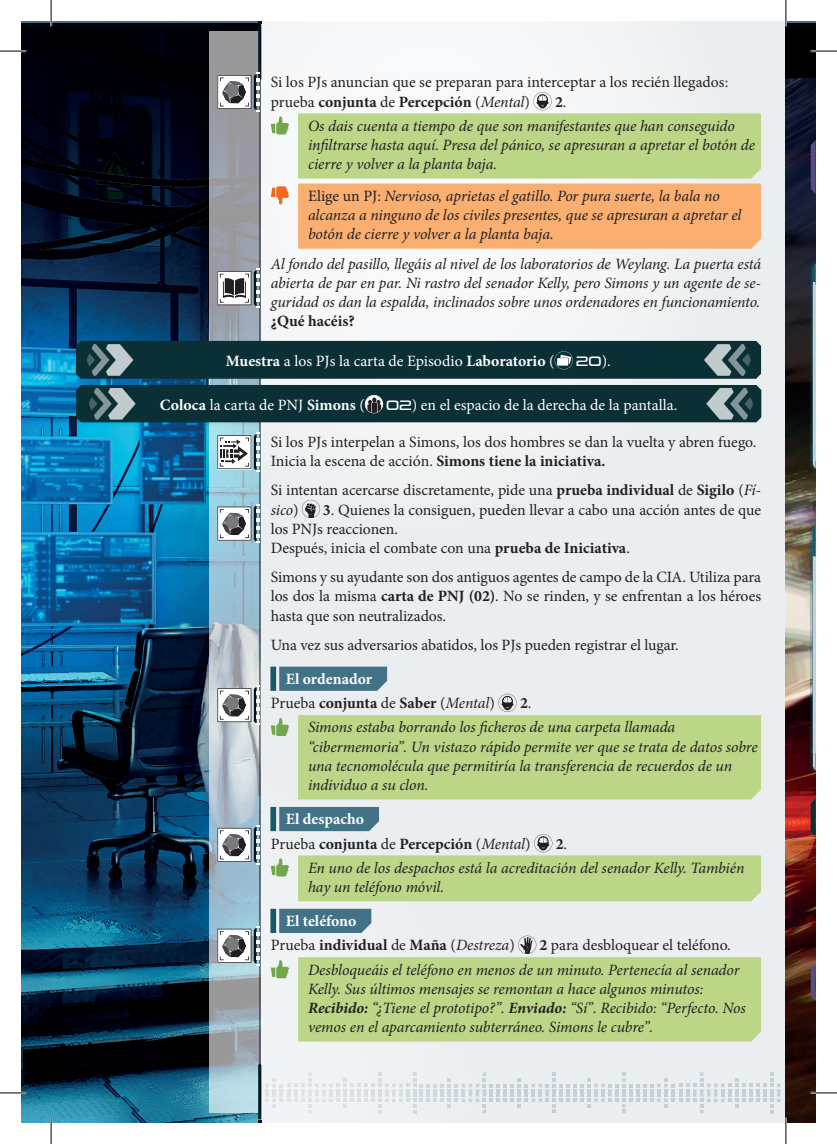
<style>
.page{position:relative;width:837px;height:1144px;background:#fff}
.page>*{position:absolute;margin:0;border:0;box-sizing:border-box;transform-origin:0 0}
.t1{font:italic 15.75px/19.2px "Minion Pro";letter-spacing:-.01em;color:#231f20}
.t2{font:15.75px/19.2px "Minion Pro";letter-spacing:-.005em;color:#231f20}
.t3{font:700 15.75px/24.2px "Minion Pro";color:#231f20}
.t4{font:15.75px "Minion Pro";color:#fff}
.t5{font:14px "Uniwars Rg";color:#fff}
.s1{font-weight:700}
.s2{font-style:italic}
.s3{font-weight:700;font-style:normal}
.s4{font-style:normal}
.s5{font-family:"Minion Pro";font-size:15.75px}
.s6{font-family:"Uniwars Rg";font-size:14px}
.s7{color:#fff}
.s8{font-weight:400}
.s9{font-weight:400;font-style:italic}
</style>
<div class="page">
<div style="left:21px;top:21px;width:764px;height:1102px;background:#ebeef0"></div>
<svg style="left:261px;top:21px;width:473px;height:489px"></svg>
<img style="left:21px;top:23px;width:196px;height:1040px">
<img style="left:785px;top:23px;width:30px;height:1040px">
<svg style="left:209px;top:31px;width:52px;height:1032px;background:#a2b3bd"></svg>
<hr style="left:259px;top:65px;width:1px;height:1007px;background:#231f20">
<svg style="left:217px;top:926px;width:43px;height:39px;background:#a6adb1"></svg>
<svg style="left:217px;top:21px;width:44px;height:91px;background:#898b8e"></svg>
<svg style="left:217px;top:504px;width:43px;height:39px;background:#a5aeb2"></svg>
<svg style="left:217px;top:685px;width:43px;height:40px;background:#afb1b3"></svg>
<svg style="left:217px;top:825px;width:43px;height:40px;background:#a4acb2"></svg>
<svg style="left:76px;top:385px;width:685px;height:37px;background:#15383e"></svg>
<svg style="left:810px;top:260px;width:5px;height:212px"></svg>
<svg style="left:217px;top:268px;width:43px;height:40px;background:#9fa1a4"></svg>
<svg style="left:810px;top:140px;width:5px;height:54px"></svg>
<svg style="left:217px;top:432px;width:43px;height:40px;background:#b0b9bc"></svg>
<svg style="left:76px;top:341px;width:684px;height:38px;background:#16393f"></svg>
<svg style="left:810px;top:799px;width:5px;height:37px"></svg>
<svg style="left:810px;top:522px;width:5px;height:252px"></svg>
<div style="left:279px;top:667px;width:108px;height:24px;background:#437186"></div>
<div style="left:270px;top:667px;width:6px;height:24px;background:#165967"></div>
<div style="left:298px;top:715px;width:462px;height:84px;background:#bbd687"></div>
<div style="left:270px;top:807px;width:6px;height:24px;background:#7199a1"></div>
<div style="left:279px;top:909px;width:92px;height:24px;background:#437186"></div>
<div style="left:270px;top:909px;width:6px;height:24px;background:#165967"></div>
<div style="left:298px;top:957px;width:462px;height:84px;background:#bbd687"></div>
<svg style="left:298px;top:92px;width:462px;height:157px"></svg>
<svg style="left:271px;top:117px;width:17px;height:17px"></svg>
<svg style="left:271px;top:186px;width:18px;height:18px"></svg>
<svg style="left:302px;top:500px;width:18px;height:18px"></svg>
<svg style="left:498px;top:694px;width:18px;height:18px"></svg>
<svg style="left:271px;top:718px;width:17px;height:18px"></svg>
<svg style="left:271px;top:807px;width:489px;height:94px"></svg>
<svg style="left:518px;top:936px;width:18px;height:18px"></svg>
<svg style="left:271px;top:960px;width:17px;height:18px"></svg>
<svg style="left:810px;top:963px;width:5px;height:38px"></svg>
<hr style="left:0;top:50px;width:26px;height:2px;background:#fff">
<hr style="left:810px;top:50px;width:26px;height:2px;background:#fff">
<hr style="left:50px;top:0;width:2px;height:26px;background:#fff">
<hr style="left:784px;top:0;width:2px;height:26px;background:#fff">
<svg style="left:0;top:51px;width:26px;height:1px"></svg>
<svg style="left:810px;top:51px;width:26px;height:1px"></svg>
<svg style="left:51px;top:0;width:1px;height:26px"></svg>
<svg style="left:785px;top:0;width:1px;height:26px"></svg>
<svg style="left:0;top:1063px;width:836px;height:81px"></svg>
<p class="t2" style="left:271px;top:73px;width:459px">Si los PJs anuncian que se preparan para interceptar a los recién llegados: prueba <span class="s1">conjunta</span> de <span class="s1">Percepción</span> (<span class="s2">Mental</span>)</p>
<p class="t1" style="left:308px;top:89px;width:428px;line-height:24.2px;text-indent:247px"><span class="s3">2</span><span class="s4">.<br></span>Os dais cuenta a tiempo de que son manifestantes que han conseguido</p>
<p class="t1" style="left:308px;top:135px;width:448px">infiltrarse hasta aquí. Presa del pánico, se apresuran a apretar el botón de cierre y volver a la planta baja.</p>
<p class="t1" style="left:308px;top:186px;width:435px"><span class="s4">Elige un PJ:</span> Nervioso, aprietas el gatillo. Por pura suerte, la bala no alcanza a ninguno de los civiles presentes, que se apresuran a apretar el botón de cierre y volver a la planta baja.</p>
<p class="t1" style="left:271px;top:254px;width:491px;text-align:justify">Al fondo del pasillo, llegáis al nivel de los laboratorios de Weylang. La puerta está abierta de par en par. Ni rastro del senador Kelly, pero Simons y un agente de se&shy;guridad os dan la espalda, inclinados sobre unos ordenadores en funcionamiento.</p>
<p class="t3" style="left:271px;top:309px;width:85px">¿Qué hacéis?</p>
<p class="t4" style="left:226px;top:350px;width:330px"><span class="s1">Muestra</span> a los PJs la carta de Episodio <span class="s1">Laboratorio</span> (</p>
<p class="t5" style="left:575px;top:353px;width:36px">20<span class="s5">).</span></p>
<p class="t4" style="left:160px;top:394px;width:206px"><span class="s1">Coloca</span> la carta de PNJ <span class="s1">Simons</span> (</p>
<p class="t4" style="left:386px;top:394px;width:293px"><span class="s6">02</span>) en el espacio de la derecha de la pantalla.</p>
<p class="t2" style="left:271px;top:432px;width:487px">Si los PJs interpelan a Simons, los dos hombres se dan la vuelta y abren fuego.<br>Inicia la escena de acción. <span class="s1">Simons tiene la iniciativa.</span></p>
<p class="t2" style="left:271px;top:481px;width:491px">Si intentan acercarse discretamente, pide una <span class="s1">prueba individual</span> de <span class="s1">Sigilo</span> (<span class="s2">Fí&shy;sico</span>)</p>
<p class="t2" style="left:271px;top:500px;width:491px;text-indent:52px"><span class="s1">3</span>. Quienes la consiguen, pueden llevar a cabo una acción antes de que los PNJs reaccionen.<br>Después, inicia el combate con una <span class="s1">prueba de Iniciativa</span>.</p>
<p class="t2" style="left:271px;top:568px;width:491px;text-align:justify">Simons y su ayudante son dos antiguos agentes de campo de la CIA. Utiliza para los dos la misma <span class="s1">carta de PNJ (02)</span>. No se rinden, y se enfrentan a los héroes hasta que son neutralizados.</p>
<p class="t2" style="left:271px;top:635px;width:409px">Una vez sus adversarios abatidos, los PJs pueden registrar el lugar.</p>
<p class="t3" style="left:271px;top:667px;width:225px;text-indent:15px"><span class="s7">El ordenador<br></span><span class="s8">Prueba</span> conjunta <span class="s8">de</span> Saber <span class="s8">(</span><span class="s9">Mental</span><span class="s8">)</span></p>
<p class="t1" style="left:308px;top:691px;width:368px;line-height:24.2px;text-indent:212px"><span class="s3">2</span><span class="s4">.<br></span>Simons estaba borrando los ficheros de una carpeta llamada</p>
<p class="t1" style="left:308px;top:737px;width:451px">“cibermemoria”. Un vistazo rápido permite ver que se trata de datos sobre una tecnomolécula que permitiría la transferencia de recuerdos de un individuo a su clon.</p>
<p class="t3" style="left:271px;top:807px;width:261px;text-indent:15px"><span class="s7">El despacho<br></span><span class="s8">Prueba</span> conjunta <span class="s8">de</span> Percepción <span class="s8">(</span><span class="s9">Mental</span><span class="s8">)</span></p>
<p class="t1" style="left:308px;top:831px;width:438px;line-height:24.2px;text-indent:248px"><span class="s3">2</span><span class="s4">.<br></span>En uno de los despachos está la acreditación del senador Kelly. También</p>
<p class="t1" style="left:308px;top:877px;width:138px">hay un teléfono móvil.</p>
<p class="t3" style="left:271px;top:909px;width:245px;text-indent:15px"><span class="s7">El teléfono<br></span><span class="s8">Prueba</span> individual <span class="s8">de</span> Maña <span class="s8">(</span><span class="s9">Destreza</span><span class="s8">)</span></p>
<p class="t1" style="left:308px;top:933px;width:433px;line-height:24.2px;text-indent:231px"><span class="s3">2</span> <span class="s4">para desbloquear el teléfono.<br></span>Desbloqueáis el teléfono en menos de un minuto. Pertenecía al senador</p>
<p class="t1" style="left:308px;top:979px;width:439px">Kelly. Sus últimos mensajes se remontan a hace algunos minutos:<br><span class="s1">Recibido:</span> “¿Tiene el prototipo?”. <span class="s1">Enviado:</span> “Sí”. Recibido: “Perfecto. Nos vemos en el aparcamiento subterráneo. Simons le cubre”.</p>
</div>
